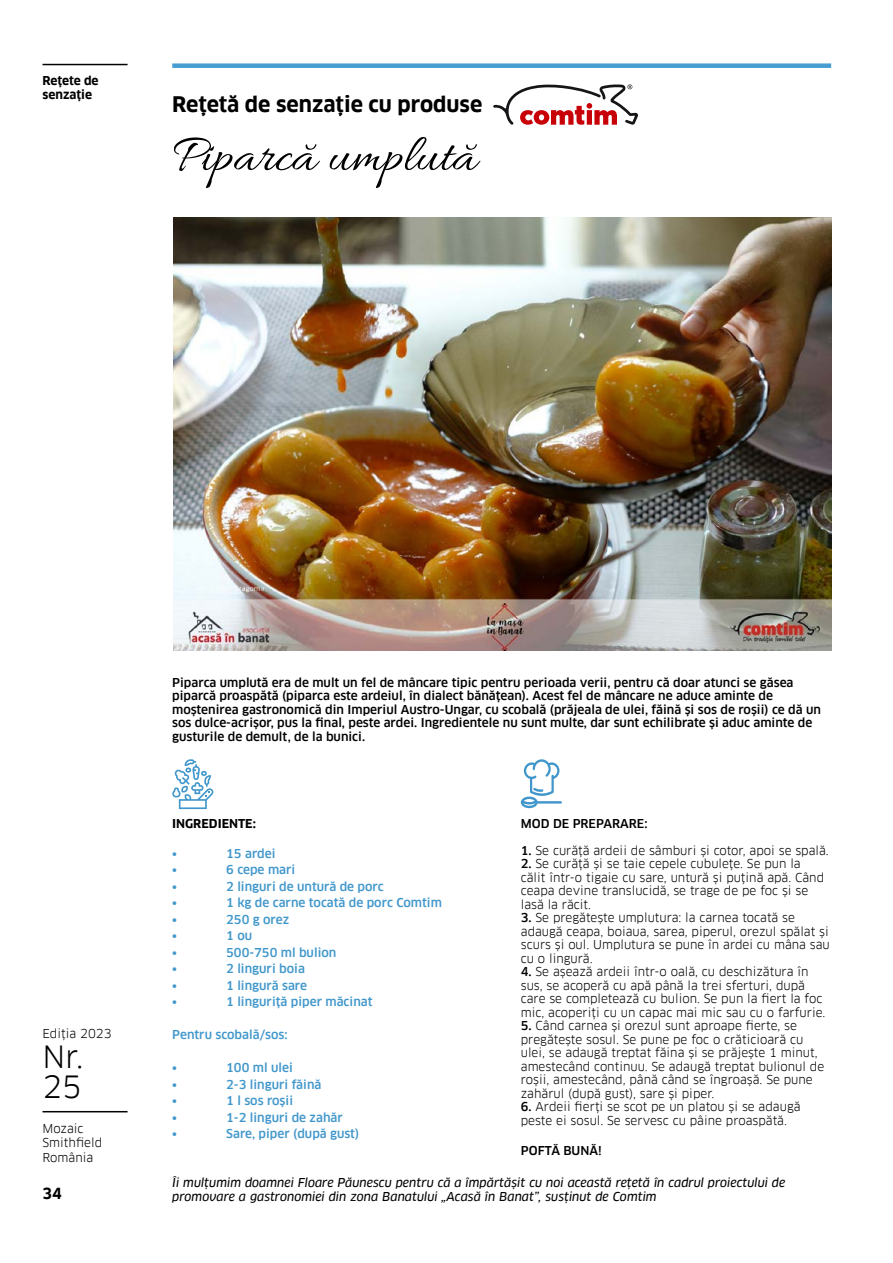
<style>
.page{position:relative;width:893px;height:1263px;background:#fff}
.page>*{position:absolute;margin:0;border:0;box-sizing:border-box;transform-origin:0 0}
.t1{font:54px "Allura";color:#000}
.t2{font:30px/30px "Clan Pro";color:#000}
.t3{font:700 21px "Clan Pro";color:#000}
.t4{font:700 15px "Clan Pro";color:#000}
.t5{font:12px/13.5px "Clan Pro";color:#000}
.t6{font:500 12px/13.5px "Clan Pro";color:#000}
.t7{font:500 12px "Clan Pro";color:#4197cb}
.t8{font:italic 12px/13.5px "Clan Pro News";color:#000}
.t9{font:700 12px/14.4px "Clan Pro";color:#000}
.s1{font-weight:500}
</style>
<div class="page">
<hr style="left:43px;top:1111px;width:85px;height:1px;background:#000">
<hr style="left:43px;top:64px;width:85px;height:1px;background:#000">
<div style="left:172px;top:63px;width:659px;height:5px;background:#479cd1"></div>
<img style="left:173px;top:217px;width:659px;height:433px">
<svg style="left:521px;top:759px;width:41px;height:49px"></svg>
<svg style="left:172px;top:759px;width:41px;height:50px"></svg>
<svg style="left:493px;top:84px;width:145px;height:41px"></svg>
<p class="t9" style="left:43px;top:73px;width:58px">Rețete de senzație</p>
<h3 class="t3" style="left:172px;top:92px;width:311px">Rețetă de senzație cu produse</h3>
<h1 class="t1" style="left:172px;top:119px;width:306px">Piparcă umplută</h1>
<p class="t5" style="left:43px;top:1027px;width:71px">Ediția 2023</p>
<h2 class="t2" style="left:43px;top:1042px;width:42px">Nr.<br>25</h2>
<p class="t5" style="left:43px;top:1121px;width:61px;line-height:14.4px">Mozaic<br>Smithfield<br>România</p>
<p class="t4" style="left:43px;top:1185px;width:21px">34</p>
<p class="t6" style="left:172px;top:676px;width:650px">Piparca umplută era de mult un fel de mâncare tipic pentru perioada verii, pentru că doar atunci se găsea piparcă proaspătă (piparca este ardeiul, în dialect bănățean). Acest fel de mâncare ne aduce aminte de moștenirea gastronomică din Imperiul Austro-Ungar, cu scobală (prăjeala de ulei, făină și sos de roșii) ce dă un sos dulce-acrișor, pus la final, peste ardei. Ingredientele nu sunt multe, dar sunt echilibrate și aduc aminte de gusturile de demult, de la bunici.</p>
<p class="t9" style="left:172px;top:816px;width:85px">INGREDIENTE:</p>
<p class="t7" style="left:172px;top:846px;width:6px">•</p>
<p class="t7" style="left:226px;top:846px;width:51px">15 ardei</p>
<p class="t7" style="left:172px;top:863px;width:6px">•</p>
<p class="t7" style="left:226px;top:863px;width:71px">6 cepe mari</p>
<p class="t7" style="left:172px;top:879px;width:6px">•</p>
<p class="t7" style="left:226px;top:879px;width:159px">2 linguri de untură de porc</p>
<p class="t7" style="left:172px;top:896px;width:6px">•</p>
<p class="t7" style="left:226px;top:896px;width:217px">1 kg de carne tocată de porc Comtim</p>
<p class="t7" style="left:172px;top:912px;width:6px">•</p>
<p class="t7" style="left:226px;top:912px;width:64px">250 g orez</p>
<p class="t7" style="left:172px;top:929px;width:6px">•</p>
<p class="t7" style="left:226px;top:929px;width:27px">1 ou</p>
<p class="t7" style="left:172px;top:945px;width:6px">•</p>
<p class="t7" style="left:226px;top:945px;width:112px">500-750 ml bulion</p>
<p class="t7" style="left:172px;top:962px;width:6px">•</p>
<p class="t7" style="left:226px;top:962px;width:80px">2 linguri boia</p>
<p class="t7" style="left:172px;top:978px;width:6px">•</p>
<p class="t7" style="left:226px;top:978px;width:82px">1 lingură sare</p>
<p class="t7" style="left:172px;top:995px;width:6px">•</p>
<p class="t7" style="left:226px;top:995px;width:148px">1 linguriță piper măcinat</p>
<p class="t7" style="left:172px;top:1028px;width:117px">Pentru scobală/sos:</p>
<p class="t7" style="left:172px;top:1061px;width:6px">•</p>
<p class="t7" style="left:226px;top:1061px;width:68px">100 ml ulei</p>
<p class="t7" style="left:172px;top:1077px;width:6px">•</p>
<p class="t7" style="left:226px;top:1077px;width:97px">2-3 linguri făină</p>
<p class="t7" style="left:172px;top:1094px;width:6px">•</p>
<p class="t7" style="left:226px;top:1094px;width:68px">1 l sos roșii</p>
<p class="t7" style="left:172px;top:1110px;width:6px">•</p>
<p class="t7" style="left:226px;top:1110px;width:118px">1-2 linguri de zahăr</p>
<p class="t7" style="left:172px;top:1127px;width:6px">•</p>
<p class="t7" style="left:226px;top:1127px;width:134px">Sare, piper (după gust)</p>
<p class="t6" style="left:521px;top:817px;width:128px">MOD DE PREPARARE:</p>
<p class="t5" style="left:521px;top:844px;width:309px"><span class="s1">1.</span> Se curăță ardeii de sâmburi și cotor, apoi se spală.</p>
<p class="t5" style="left:521px;top:857px;width:305px"><span class="s1">2.</span> Se curăță și se taie cepele cubulețe. Se pun la călit într-o tigaie cu sare, untură și puțină apă. Când ceapa devine translucidă, se trage de pe foc și se lasă la răcit.</p>
<p class="t5" style="left:521px;top:911px;width:310px"><span class="s1">3.</span> Se pregătește umplutura: la carnea tocată se adaugă ceapa, boiaua, sarea, piperul, orezul spălat și scurs și oul. Umplutura se pune în ardei cu mâna sau cu o lingură.</p>
<p class="t5" style="left:521px;top:965px;width:306px"><span class="s1">4.</span> Se așează ardeii într-o oală, cu deschizătura în sus, se acoperă cu apă până la trei sferturi, după care se completează cu bulion. Se pun la fiert la foc mic, acoperiți cu un capac mai mic sau cu o farfurie.</p>
<p class="t5" style="left:521px;top:1019px;width:305px"><span class="s1">5.</span> Când carnea și orezul sunt aproape fierte, se pregătește sosul. Se pune pe foc o crăticioară cu ulei, se adaugă treptat făina și se prăjește 1 minut, amestecând continuu. Se adaugă treptat bulionul de roșii, amestecând, până când se îngroașă. Se pune zahărul (după gust), sare și piper.</p>
<p class="t5" style="left:521px;top:1100px;width:281px"><span class="s1">6.</span> Ardeii fierți se scot pe un platou și se adaugă peste ei sosul. Se servesc cu pâine proaspătă.</p>
<p class="t6" style="left:521px;top:1144px;width:82px">POFTĂ BUNĂ!</p>
<p class="t8" style="left:172px;top:1176px;width:615px">Îi mulțumim doamnei Floare Păunescu pentru că a împărtășit cu noi această rețetă în cadrul proiectului de promovare a gastronomiei din zona Banatului „Acasă în Banat”, susținut de Comtim</p>
</div>
